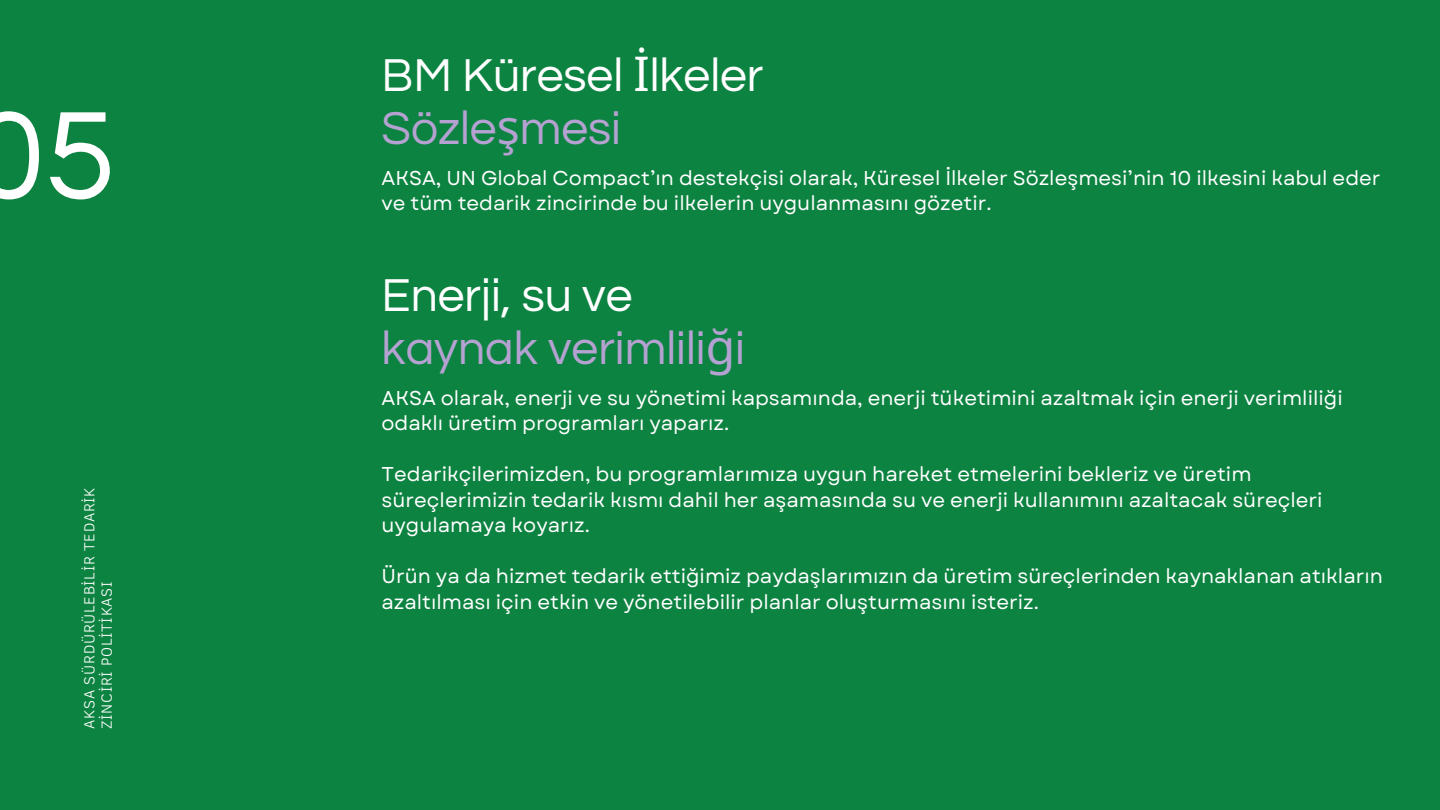
<style>
.page{position:relative;width:1440px;height:810px;background:#0d8341}
.page>*{position:absolute;margin:0;border:0;box-sizing:border-box;transform-origin:0 0}
.t1{font:130px "Questrial";color:#fff}
.t2{font:48px "Questrial";color:#fff}
.t3{font:48px "Questrial";color:#b5a2d2}
.t4{font:20px/25.5px "Garet";color:#fff}
.t5{font:300 15px "Clear Sans";letter-spacing:.05em;color:#fff}
.s1{font-family:"Noto Sans"}
</style>
<div class="page">
<p class="t1" style="left:-27px;top:92px;width:144px">05</p>
<h2 class="t5" style="left:78px;top:729px;width:243px;rotate:-90deg">AKSA SÜRDÜRÜLEBİLİR TEDARİK</h2>
<h2 class="t5" style="left:96px;top:729px;width:149px;rotate:-90deg">ZİNCİRİ POLİTİKASI</h2>
<p class="t2" style="left:382px;top:52px;width:383px">BM Küresel <span class="s1">İ</span>lkeler</p>
<p class="t3" style="left:382px;top:104px;width:241px">Sözle<span class="s1">ş</span>mesi</p>
<h1 class="t4" style="left:382px;top:165px;width:1001px">AKSA, UN Global Compact’ın destekçisi olarak, Küresel İlkeler Sözleşmesi’nin 10 ilkesini kabul eder ve tüm tedarik zincirinde bu ilkelerin uygulanmasını gözetir.</h1>
<p class="t2" style="left:382px;top:272px;width:252px">Enerji, su ve</p>
<h2 class="t3" style="left:382px;top:324px;width:365px">kaynak verimlili<span class="s1">ğ</span>i</h2>
<h1 class="t4" style="left:382px;top:385px;width:963px">AKSA olarak, enerji ve su yönetimi kapsamında, enerji tüketimini azaltmak için enerji verimliliği odaklı üretim programları yaparız.</h1>
<p class="t4" style="left:382px;top:462px;width:943px">Tedarikçilerimizden, bu programlarımıza uygun hareket etmelerini bekleriz ve üretim süreçlerimizin tedarik kısmı dahil her aşamasında su ve enerji kullanımını azaltacak süreçleri uygulamaya koyarız.</p>
<h2 class="t4" style="left:382px;top:564px;width:1003px">Ürün ya da hizmet tedarik ettiğimiz paydaşlarımızın da üretim süreçlerinden kaynaklanan atıkların azaltılması için etkin ve yönetilebilir planlar oluşturmasını isteriz.</h2>
</div>
